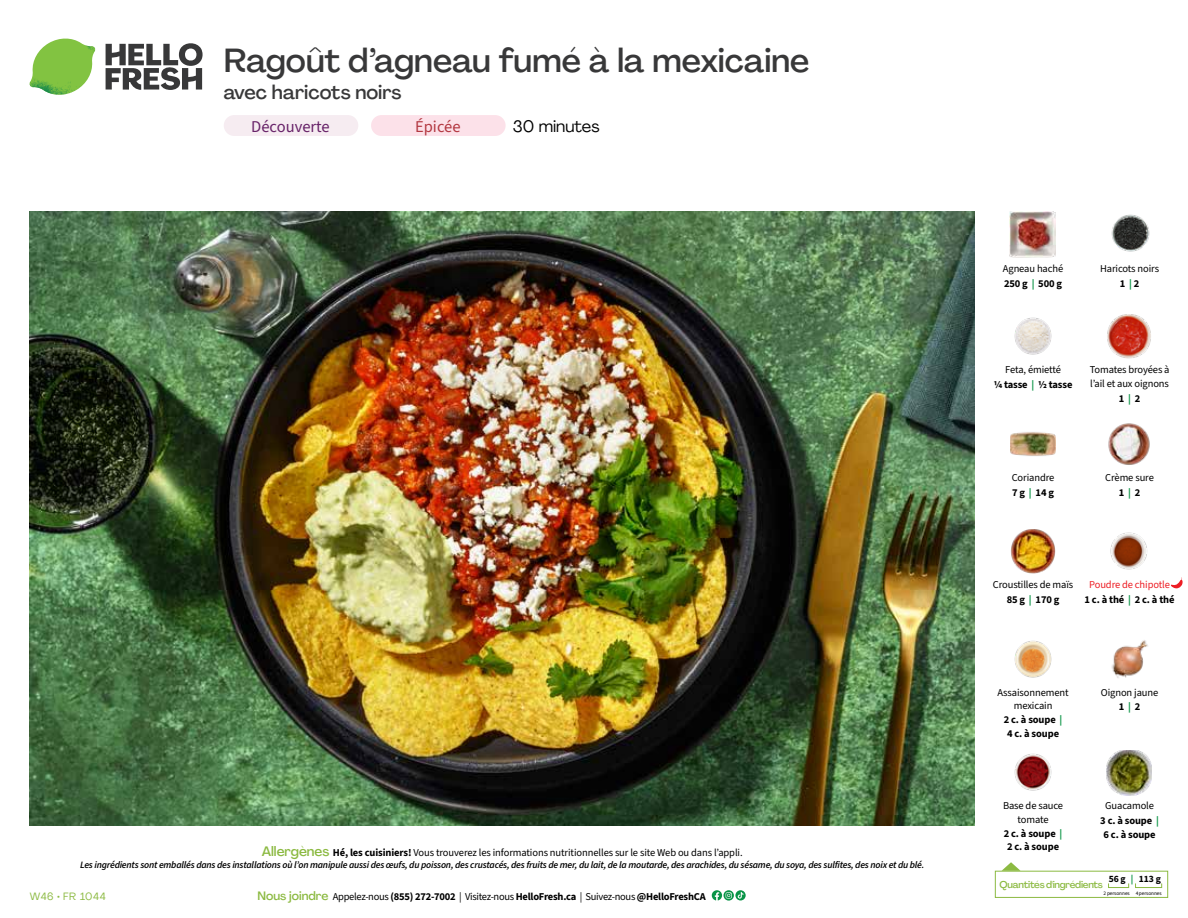
<style>
.page{position:relative;width:1188px;height:918px;background:#fff}
.page>*{position:absolute;margin:0;border:0;box-sizing:border-box;transform-origin:0 0}
.t1{font:500 33px "Agrandir";color:#383839}
.t2{font:500 19.5px "Agrandir";color:#383839}
.t3{font:16.5px "Source Sans 3";color:#682369}
.t4{font:16.5px "Agrandir";color:#000}
.t5{font:16.5px "Source Sans 3";color:#b33841}
.t6{font:10.5px/14.9px "Source Sans 3";letter-spacing:-.01em;color:#000;text-align:center}
.t7{font:700 10.5px/13.6px "Source Sans 3";letter-spacing:-.02em;color:#000;text-align:center}
.t8{font:10.5px/14.9px "Source Sans 3";letter-spacing:-.01em;color:#ed1d24;text-align:center}
.t9{font:10.5px "Agrandir";letter-spacing:.05em;color:#8cba42}
.t10{font:italic 600 9.75px "Source Sans 3";letter-spacing:-.02em;color:#000}
.t11{font:500 9.75px "Agrandir";letter-spacing:-.025em;color:#8cba42}
.t12{font:700 9.6px "Source Sans 3";color:#000}
.t13{font:5.25px "Source Sans 3";letter-spacing:-.01em;color:#000}
.s1{font-family:"Agrandir";font-weight:500;font-size:13.5px;color:#8cba42}
.s2{font-weight:700}
.s3{font-family:"Agrandir";font-weight:500;font-size:12px;color:#8cba42}
.s4{font-weight:400}
.s5{font-weight:700;color:#0b9446}
.s6{color:#0b9446}
.s7{font-weight:700;color:#000}
</style>
<div class="page">
<svg style="left:106px;top:43px;width:97px;height:47px"></svg>
<svg style="left:34px;top:39px;width:59px;height:38px"></svg>
<img style="left:65px;top:39px;width:30px;height:25px">
<img style="left:33px;top:60px;width:56px;height:10px">
<img style="left:29px;top:64px;width:58px;height:31px">
<img style="left:64px;top:70px;width:25px;height:24px">
<img style="left:30px;top:211px;width:945px;height:615px">
<svg style="left:1002px;top:862px;width:19px;height:9px"></svg>
<div style="left:995px;top:871px;width:173px;height:27px;border:1px solid #8cba42"></div>
<div style="left:1108px;top:883px;width:21px;height:5px;border:1px solid #8cba42"></div>
<div style="left:1135px;top:883px;width:27px;height:5px;border:1px solid #8cba42"></div>
<svg style="left:735px;top:890px;width:11px;height:11px"></svg>
<svg style="left:712px;top:890px;width:31px;height:11px"></svg>
<div style="left:371px;top:115px;width:135px;height:21px;background:#fce1e9;border-radius:10px"></div>
<div style="left:224px;top:115px;width:134px;height:21px;background:#f6ecf1;border-radius:10px"></div>
<img style="left:1014px;top:317px;width:38px;height:38px">
<img style="left:1107px;top:314px;width:44px;height:45px">
<img style="left:1011px;top:432px;width:45px;height:24px">
<img style="left:1108px;top:423px;width:42px;height:42px">
<img style="left:1011px;top:529px;width:45px;height:45px">
<img style="left:1110px;top:532px;width:37px;height:38px">
<img style="left:1014px;top:640px;width:38px;height:38px">
<img style="left:1014px;top:753px;width:38px;height:38px">
<img style="left:1106px;top:750px;width:46px;height:46px">
<img style="left:1111px;top:214px;width:39px;height:38px">
<img style="left:1010px;top:212px;width:45px;height:45px">
<img style="left:1111px;top:640px;width:37px;height:38px">
<svg style="left:1170px;top:577px;width:13px;height:12px"></svg>
<h1 class="t1" style="left:224px;top:40px;width:587px">Ragoût d’agneau fumé à la mexicaine</h1>
<h2 class="t2" style="left:224px;top:80px;width:179px">avec haricots noirs</h2>
<h3 class="t4" style="left:513px;top:116px;width:88px">30 minutes</h3>
<h3 class="t3" style="left:251px;top:116px;width:80px">Découverte</h3>
<h3 class="t5" style="left:415px;top:116px;width:47px">Épicée</h3>
<p class="t6" style="left:262px;top:845px;width:482px"><span class="s1">Allergènes</span> <span class="s2">Hé, les cuisiniers!</span> Vous trouverez les informations nutritionnelles sur le site Web ou dans l’appli.</p>
<p class="t10" style="left:80px;top:859px;width:846px">Les ingrédients sont emballés dans des installations où l’on manipule aussi des œufs, du poisson, des crustacés, des fruits de mer, du lait, de la moutarde, des arachides, du sésame, du soya, des sulfites, des noix et du blé.</p>
<p class="t7" style="left:257px;top:889px;width:450px"><span class="s3">Nous joindre</span> <span class="s4">Appelez-nous</span> (855) 272-7002 <span class="s4">| Visitez-nous</span> HelloFresh.ca <span class="s4">| Suivez-nous</span> @HelloFreshCA</p>
<p class="t9" style="left:30px;top:890px;width:77px">W46 • FR 1044</p>
<p class="t6" style="left:1003px;top:260px;width:62px;line-height:15.6px;text-align:left">Agneau haché<br><span class="s2">250 g</span> <span class="s5">|</span> <span class="s2">500 g</span></p>
<p class="t6" style="left:1100px;top:260px;width:60px;line-height:15.6px">Haricots noirs<br><span class="s2">1</span> <span class="s5">|</span> <span class="s2">2</span></p>
<p class="t6" style="left:994px;top:362px;width:80px">Feta, émietté<br><span class="s2">¼ tasse</span> <span class="s5">|</span> <span class="s2">½ tasse</span></p>
<p class="t6" style="left:1090px;top:363px;width:81px;line-height:13.5px;text-align:left">Tomates broyées à l’ail et aux oignons</p>
<p class="t7" style="left:1119px;top:392px;width:23px">1 <span class="s6">|</span> 2</p>
<p class="t6" style="left:1012px;top:470px;width:44px;text-align:left">Coriandre<br><span class="s2">7g</span> <span class="s5">|</span> <span class="s2">14g</span></p>
<p class="t6" style="left:1105px;top:470px;width:50px">Crème sure<br><span class="s2">1</span> <span class="s5">|</span> <span class="s2">2</span></p>
<p class="t6" style="left:993px;top:577px;width:82px">Croustilles de maïs<br><span class="s2">85 g</span> <span class="s5">|</span> <span class="s2">170 g</span></p>
<p class="t8" style="left:1085px;top:577px;width:92px">Poudre de chipotle<br><span class="s7">1 c. à thé</span> <span class="s5">|</span> <span class="s7">2 c. à thé</span></p>
<p class="t6" style="left:997px;top:685px;width:73px;line-height:13.6px">Assaisonnement mexicain<br><span class="s2">2 c. à soupe</span> <span class="s5">|<br></span><span class="s2">4 c. à soupe</span></p>
<p class="t6" style="left:1101px;top:685px;width:59px">Oignon jaune<br><span class="s2">1</span> <span class="s5">|</span> <span class="s2">2</span></p>
<p class="t7" style="left:1003px;top:799px;width:62px"><span class="s4">Base de sauce tomate<br></span>2 c. à soupe <span class="s6">|<br></span>2 c. à soupe</p>
<p class="t6" style="left:1100px;top:798px;width:60px">Guacamole<br><span class="s2">3 c. à soupe</span> <span class="s5">|</span></p>
<p class="t7" style="left:1104px;top:827px;width:54px">6 c. à soupe</p>
<p class="t12" style="left:1109px;top:872px;width:54px">56 g <span class="s6">|</span> 113 g</p>
<p class="t13" style="left:1103px;top:890px;width:60px">2 personnes 4 personnes</p>
<p class="t11" style="left:1000px;top:878px;width:105px">Quantités d'ingrédients</p>
</div>
